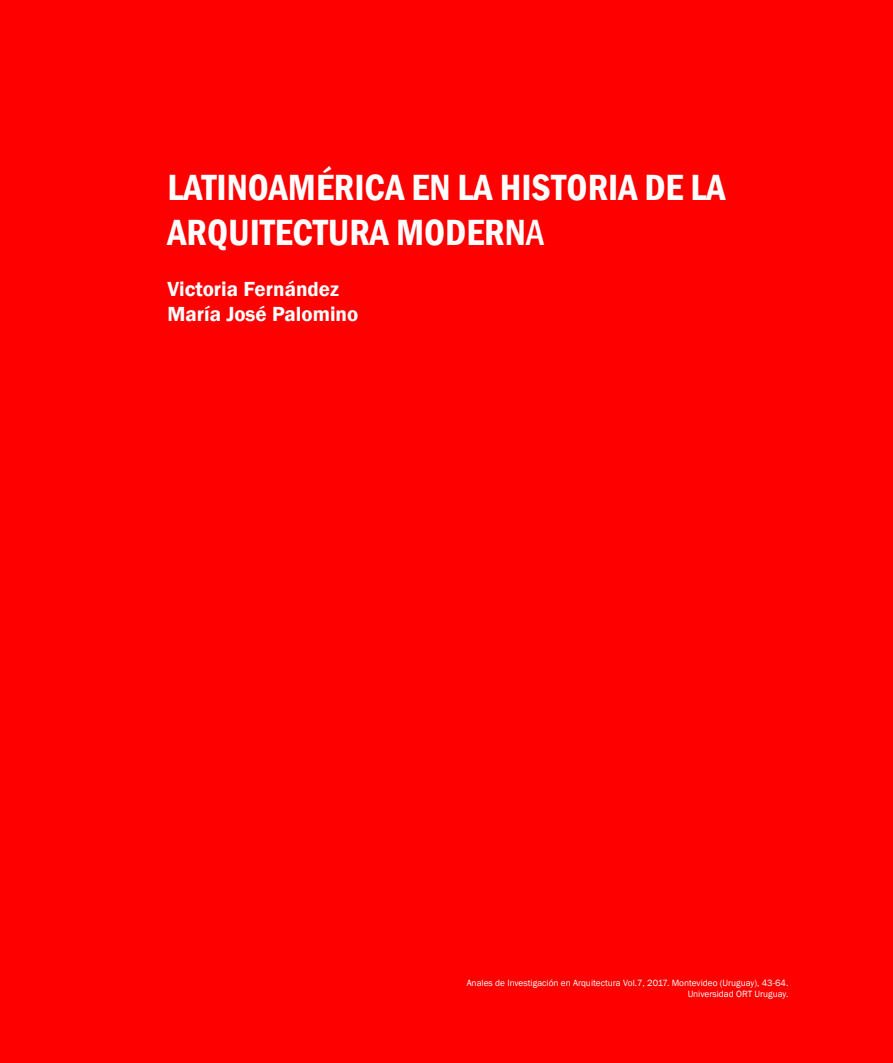
<style>
.page{position:relative;width:893px;height:1063px;background:#f00}
.page>*{position:absolute;margin:0;border:0;box-sizing:border-box;transform-origin:0 0}
.t1{font:600 condensed 37.5px/45px "Franklin Gothic";color:#fff}
.autores{font:600 21px "Franklin Gothic";color:#fff}
.citas{font:9.3px "Franklin Gothic";color:#fff}
.s1{font-weight:500}
</style>
<div class="page">
<p class="t1" style="left:167px;top:165px;width:560px">LATINOAMÉRICA EN LA HISTORIA DE LA<br>ARQUITECTURA MODERN<span class="s1">A</span></p>
<p class="autores" style="left:167px;top:276px;width:173px">Victoria Fernández</p>
<p class="autores" style="left:167px;top:301px;width:192px">María José Palomino</p>
<p class="citas" style="left:467px;top:977px;width:323px">Anales de Investigación en Arquitectura Vol.7, 2017. Montevideo (Uruguay), 43-64.</p>
<p class="citas" style="left:688px;top:988px;width:102px">Universidad ORT Uruguay.</p>
</div>
